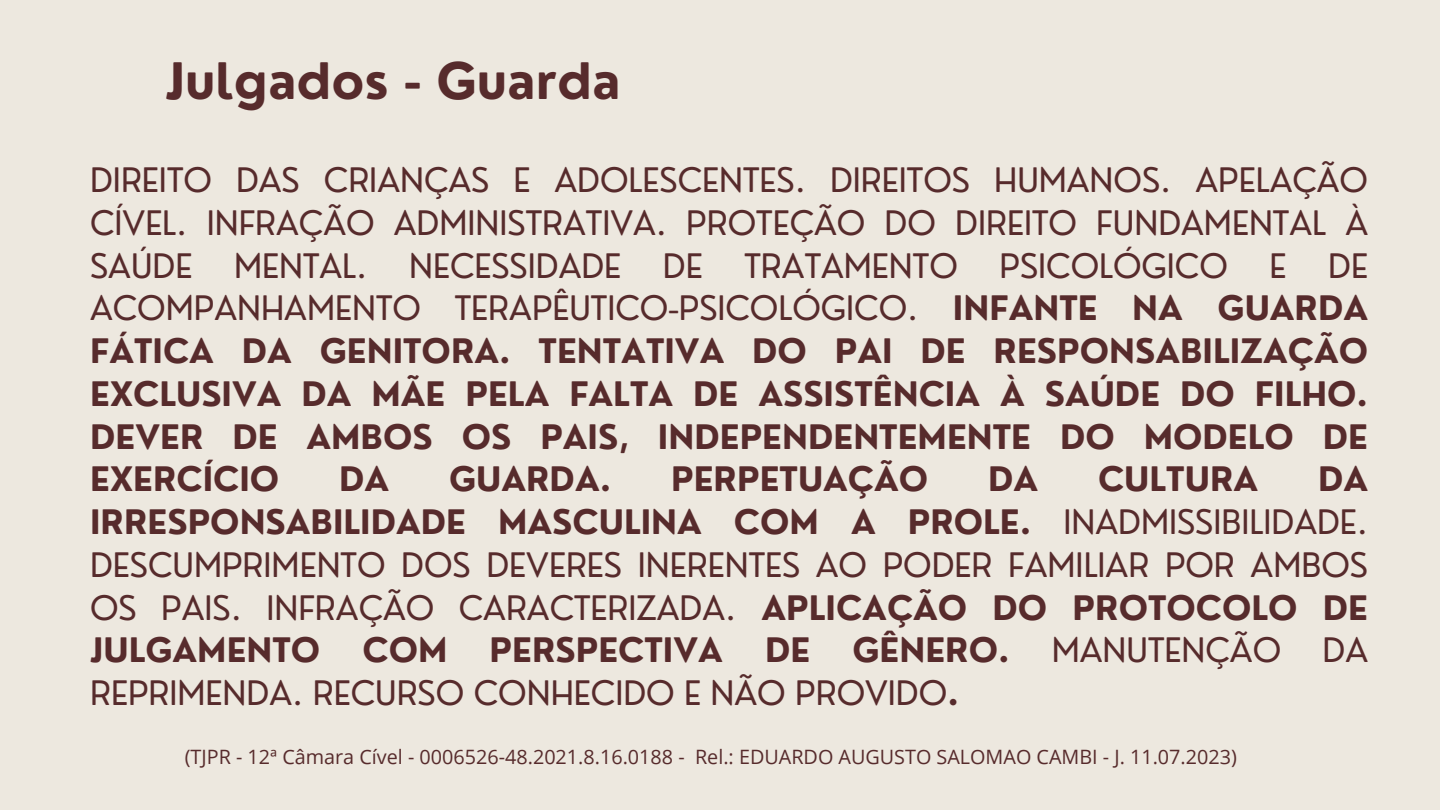
<style>
.page{position:relative;width:1440px;height:810px;background:#ede8df}
.page>*{position:absolute;margin:0;border:0;box-sizing:border-box;transform-origin:0 0}
.t1{font:700 49px "Nourd";color:#572b2c}
.t2{font:32.9px/42.8px "Nourd";color:#572b2c;text-align:justify}
.t3{font:700 32.9px/42.8px "Nourd";color:#572b2c;text-align:justify}
.t4{font:19.8px "Open Sans";color:#572b2c}
.s1{font-weight:400}
.s2{font-weight:700}
</style>
<div class="page">
<h1 class="t1" style="left:165px;top:50px;width:457px">Julgados - Guarda</h1>
<h2 class="t2" style="left:90px;top:158px;width:1279px">DIREITO DAS CRIANÇAS E ADOLESCENTES. DIREITOS HUMANOS. APELAÇÃO CÍVEL. INFRAÇÃO ADMINISTRATIVA. PROTEÇÃO DO DIREITO FUNDAMENTAL À SAÚDE</h2>
<h2 class="t2" style="left:234px;top:244px;width:135px">MENTAL.</h2>
<h2 class="t2" style="left:409px;top:244px;width:214px">NECESSIDADE</h2>
<h2 class="t2" style="left:663px;top:244px;width:41px">DE</h2>
<h2 class="t2" style="left:745px;top:244px;width:215px">TRATAMENTO</h2>
<h2 class="t2" style="left:1000px;top:244px;width:230px">PSICOLÓGICO</h2>
<h2 class="t2" style="left:1270px;top:244px;width:18px">E</h2>
<h2 class="t3" style="left:90px;top:244px;width:1280px;text-indent:1238px"><span class="s1">DE ACOMPANHAMENTO TERAPÊUTICO-PSICOLÓGICO.</span> INFANTE NA GUARDA FÁTICA DA GENITORA. TENTATIVA DO PAI DE RESPONSABILIZAÇÃO EXCLUSIVA DA MÃE PELA FALTA DE ASSISTÊNCIA À SAÚDE DO FILHO.<br>DEVER DE AMBOS OS PAIS, INDEPENDENTEMENTE DO MODELO DE EXERCÍCIO</h2>
<h2 class="t3" style="left:339px;top:458px;width:52px">DA</h2>
<h2 class="t3" style="left:449px;top:458px;width:164px">GUARDA.</h2>
<h2 class="t3" style="left:671px;top:458px;width:259px">PERPETUAÇÃO</h2>
<h2 class="t3" style="left:988px;top:458px;width:52px">DA</h2>
<h2 class="t3" style="left:1098px;top:458px;width:162px">CULTURA</h2>
<h2 class="t2" style="left:90px;top:458px;width:1279px;text-indent:1228px"><span class="s2">DA IRRESPONSABILIDADE MASCULINA COM A PROLE.</span> INADMISSIBILIDADE.<br>DESCUMPRIMENTO DOS DEVERES INERENTES AO PODER FAMILIAR POR AMBOS OS PAIS. INFRAÇÃO CARACTERIZADA. <span class="s2">APLICAÇÃO DO PROTOCOLO DE JULGAMENTO</span></h2>
<h2 class="t3" style="left:363px;top:629px;width:86px">COM</h2>
<h2 class="t3" style="left:490px;top:629px;width:235px">PERSPECTIVA</h2>
<h2 class="t3" style="left:765px;top:629px;width:47px">DE</h2>
<h2 class="t3" style="left:852px;top:629px;width:159px">GÊNERO.</h2>
<h2 class="t2" style="left:1052px;top:629px;width:231px">MANUTENÇÃO</h2>
<h2 class="t2" style="left:1323px;top:629px;width:47px">DA</h2>
<h2 class="t2" style="left:90px;top:671px;width:870px">REPRIMENDA. RECURSO CONHECIDO E NÃO PROVIDO<span class="s2">.</span></h2>
<p class="t4" style="left:185px;top:743px;width:1054px">(TJPR - 12ª Câmara Cível - 0006526-48.2021.8.16.0188 - Rel.: EDUARDO AUGUSTO SALOMAO CAMBI - J. 11.07.2023)</p>
</div>
